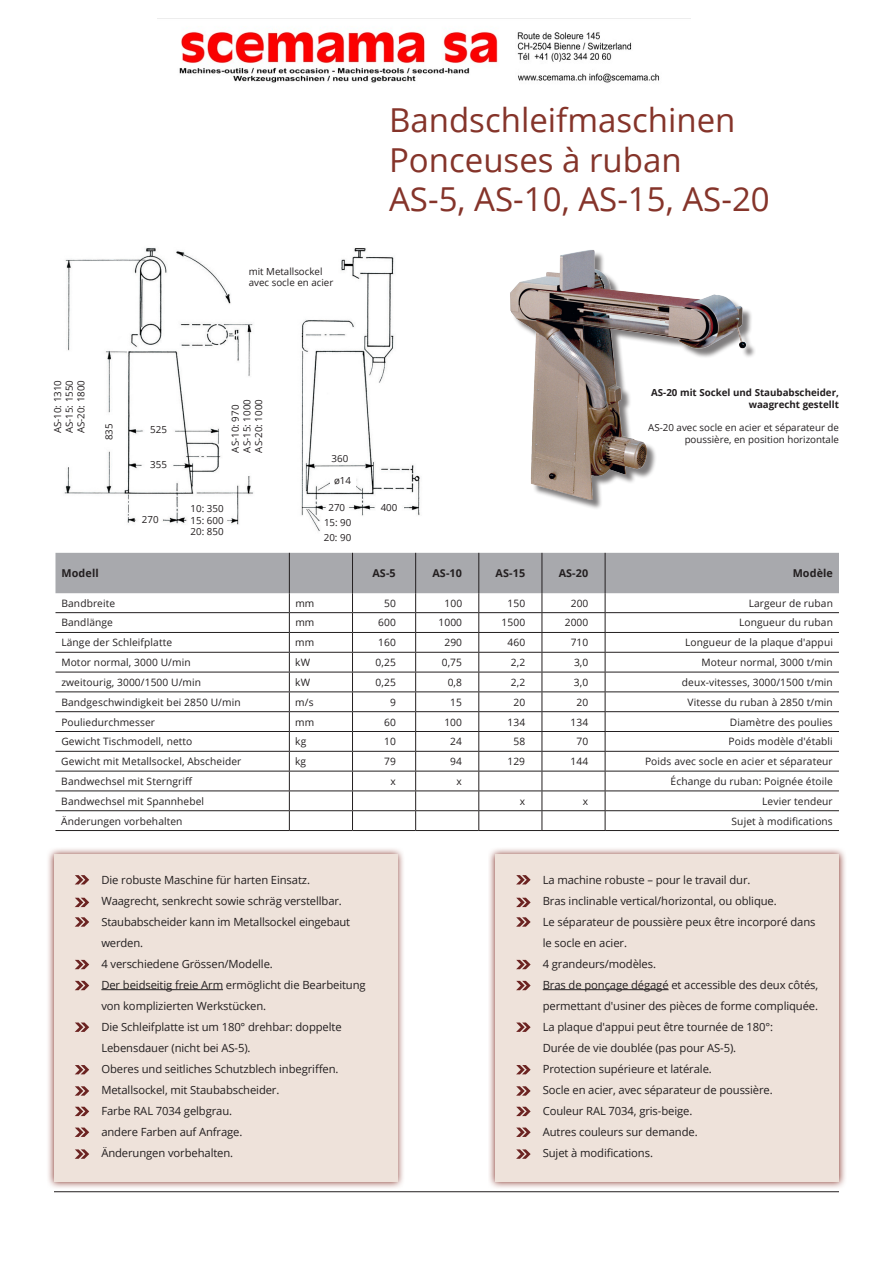
<style>
.page{position:relative;width:893px;height:1263px;background:#fff}
.page>*{position:absolute;margin:0;border:0;box-sizing:border-box;transform-origin:0 0}
.t1{font:33px/39.6px "Open Sans";color:#85342a}
.t2{font:11.25px/21px "Open Sans";letter-spacing:-.01em;color:#231f20}
.t3{font:700 10.8px "Open Sans";letter-spacing:.01em;color:#231f20}
.t4{font:10.2px "Open Sans";letter-spacing:.01em;color:#231f20}
.t5{font:9.75px/11.7px "Open Sans";color:#231f20;text-align:justify}
.t6{font:700 9.75px/11.7px "Open Sans";color:#231f20;text-align:right}
</style>
<div class="page">
<hr style="left:54px;top:1191px;width:785px;height:1px;background:#231f20">
<svg style="left:55px;top:553px;width:784px;height:277px"></svg>
<hr style="left:55px;top:830px;width:234px;height:1px;background:#231f20">
<hr style="left:289px;top:830px;width:63px;height:1px;background:#231f20">
<hr style="left:352px;top:830px;width:64px;height:1px;background:#231f20">
<hr style="left:416px;top:830px;width:63px;height:1px;background:#231f20">
<hr style="left:479px;top:830px;width:63px;height:1px;background:#231f20">
<hr style="left:542px;top:830px;width:63px;height:1px;background:#231f20">
<hr style="left:605px;top:830px;width:234px;height:1px;background:#231f20">
<img style="left:510px;top:250px;width:243px;height:259px">
<svg style="left:48px;top:849px;width:355px;height:339px;background:#e1cecb"></svg>
<div style="left:54px;top:855px;width:344px;height:327px;background:#eee2da"></div>
<hr style="left:101px;top:989px;width:122px;height:1px;background:#231f20">
<svg style="left:75px;top:875px;width:14px;height:9px"></svg>
<svg style="left:75px;top:917px;width:14px;height:10px"></svg>
<svg style="left:75px;top:960px;width:14px;height:9px"></svg>
<svg style="left:75px;top:1022px;width:14px;height:10px"></svg>
<svg style="left:75px;top:1065px;width:14px;height:9px"></svg>
<svg style="left:75px;top:1086px;width:14px;height:10px"></svg>
<svg style="left:75px;top:1107px;width:14px;height:9px"></svg>
<svg style="left:75px;top:898px;width:14px;height:9px"></svg>
<svg style="left:75px;top:981px;width:14px;height:9px"></svg>
<svg style="left:75px;top:1127px;width:14px;height:10px"></svg>
<svg style="left:75px;top:1149px;width:14px;height:10px"></svg>
<svg style="left:489px;top:849px;width:356px;height:339px;background:#e0ccc9"></svg>
<div style="left:495px;top:855px;width:344px;height:327px;background:#eee2da"></div>
<hr style="left:543px;top:989px;width:126px;height:1px;background:#231f20">
<svg style="left:516px;top:875px;width:15px;height:9px"></svg>
<svg style="left:516px;top:917px;width:15px;height:10px"></svg>
<svg style="left:516px;top:960px;width:15px;height:9px"></svg>
<svg style="left:516px;top:1022px;width:15px;height:10px"></svg>
<svg style="left:516px;top:1065px;width:15px;height:9px"></svg>
<svg style="left:516px;top:1086px;width:15px;height:10px"></svg>
<svg style="left:516px;top:1107px;width:15px;height:9px"></svg>
<svg style="left:516px;top:898px;width:15px;height:9px"></svg>
<svg style="left:516px;top:981px;width:15px;height:9px"></svg>
<svg style="left:516px;top:1127px;width:15px;height:10px"></svg>
<svg style="left:516px;top:1149px;width:15px;height:10px"></svg>
<img style="left:64px;top:248px;width:356px;height:283px">
<div style="left:330px;top:470px;width:25px;height:22px;background:#fff"></div>
<img style="left:179px;top:31px;width:481px;height:52px">
<p class="t5" style="left:249px;top:265px;width:86px">mit Metallsockel avec socle en acier</p>
<h1 class="t1" style="left:389px;top:99px;width:382px">Bandschleifmaschinen<br>Ponceuses à ruban<br>AS-5, AS-10, AS-15, AS-20</h1>
<p class="t5" style="left:52px;top:433px;width:55px;rotate:-90deg">AS-10: 1310<br>AS-15: 1550<br>AS-20: 1800</p>
<p class="t5" style="left:103px;top:440px;width:18px;rotate:-90deg">835</p>
<p class="t5" style="left:150px;top:424px;width:18px">525</p>
<p class="t5" style="left:150px;top:458px;width:18px">355</p>
<p class="t5" style="left:142px;top:513px;width:18px">270</p>
<p class="t5" style="left:229px;top:452px;width:55px;text-align:left;rotate:-90deg">AS-10: 970<br>AS-15: 1000<br>AS-20: 1000</p>
<p class="t5" style="left:191px;top:502px;width:35px">10: 350<br>15: 600<br>20: 850</p>
<p class="t5" style="left:332px;top:453px;width:18px">360</p>
<p class="t5" style="left:334px;top:475px;width:19px">ø14</p>
<p class="t5" style="left:324px;top:499px;width:29px;line-height:15.6px;text-align:center">270<br>15: 90</p>
<p class="t5" style="left:324px;top:531px;width:29px">20: 90</p>
<p class="t5" style="left:381px;top:501px;width:18px">400</p>
<p class="t6" style="left:651px;top:387px;width:189px">AS-20 mit Sockel und Staubabscheider, waagrecht gestellt</p>
<p class="t5" style="left:648px;top:422px;width:192px;text-align:right">AS-20 avec socle en acier et séparateur de poussière, en position horizontale</p>
<p class="t3" style="left:61px;top:566px;width:39px">Modell</p>
<p class="t3" style="left:372px;top:566px;width:25px">AS-5</p>
<p class="t3" style="left:432px;top:566px;width:31px">AS-10</p>
<p class="t3" style="left:496px;top:566px;width:31px">AS-15</p>
<p class="t3" style="left:559px;top:566px;width:31px">AS-20</p>
<p class="t3" style="left:793px;top:566px;width:42px">Modèle</p>
<p class="t4" style="left:61px;top:596px;width:55px">Bandbreite</p>
<p class="t4" style="left:295px;top:596px;width:21px">mm</p>
<p class="t4" style="left:384px;top:596px;width:13px">50</p>
<p class="t4" style="left:444px;top:596px;width:19px">100</p>
<p class="t4" style="left:508px;top:596px;width:19px">150</p>
<p class="t4" style="left:571px;top:596px;width:19px">200</p>
<p class="t4" style="left:749px;top:596px;width:86px">Largeur de ruban</p>
<p class="t4" style="left:61px;top:616px;width:53px">Bandlänge</p>
<p class="t4" style="left:295px;top:616px;width:21px">mm</p>
<p class="t4" style="left:378px;top:616px;width:19px">600</p>
<p class="t4" style="left:438px;top:616px;width:25px">1000</p>
<p class="t4" style="left:502px;top:616px;width:25px">1500</p>
<p class="t4" style="left:565px;top:616px;width:25px">2000</p>
<p class="t4" style="left:739px;top:616px;width:95px">Longueur du ruban</p>
<p class="t4" style="left:61px;top:636px;width:112px">Länge der Schleifplatte</p>
<p class="t4" style="left:295px;top:636px;width:21px">mm</p>
<p class="t4" style="left:378px;top:636px;width:19px">160</p>
<p class="t4" style="left:444px;top:636px;width:19px">290</p>
<p class="t4" style="left:508px;top:636px;width:19px">460</p>
<p class="t4" style="left:571px;top:636px;width:19px">710</p>
<p class="t4" style="left:685px;top:636px;width:149px">Longueur de la plaque d'appui</p>
<p class="t4" style="left:61px;top:655px;width:131px">Motor normal, 3000 U/min</p>
<p class="t4" style="left:295px;top:655px;width:16px">kW</p>
<p class="t4" style="left:376px;top:655px;width:22px">0,25</p>
<p class="t4" style="left:442px;top:655px;width:22px">0,75</p>
<p class="t4" style="left:511px;top:655px;width:16px">2,2</p>
<p class="t4" style="left:574px;top:655px;width:16px">3,0</p>
<p class="t4" style="left:701px;top:655px;width:133px">Moteur normal, 3000 t/min</p>
<p class="t4" style="left:61px;top:675px;width:141px">zweitourig, 3000/1500 U/min</p>
<p class="t4" style="left:295px;top:675px;width:16px">kW</p>
<p class="t4" style="left:376px;top:675px;width:22px">0,25</p>
<p class="t4" style="left:448px;top:675px;width:16px">0,8</p>
<p class="t4" style="left:511px;top:675px;width:16px">2,2</p>
<p class="t4" style="left:574px;top:675px;width:16px">3,0</p>
<p class="t4" style="left:682px;top:675px;width:153px">deux-vitesses, 3000/1500 t/min</p>
<p class="t4" style="left:61px;top:695px;width:181px">Bandgeschwindigkeit bei 2850 U/min</p>
<p class="t4" style="left:295px;top:695px;width:20px">m/s</p>
<p class="t4" style="left:390px;top:695px;width:7px">9</p>
<p class="t4" style="left:450px;top:695px;width:13px">15</p>
<p class="t4" style="left:513px;top:695px;width:13px">20</p>
<p class="t4" style="left:577px;top:695px;width:13px">20</p>
<p class="t4" style="left:687px;top:695px;width:147px">Vitesse du ruban à 2850 t/min</p>
<p class="t4" style="left:61px;top:715px;width:95px">Pouliedurchmesser</p>
<p class="t4" style="left:295px;top:715px;width:21px">mm</p>
<p class="t4" style="left:384px;top:715px;width:13px">60</p>
<p class="t4" style="left:444px;top:715px;width:19px">100</p>
<p class="t4" style="left:507px;top:715px;width:19px">134</p>
<p class="t4" style="left:571px;top:715px;width:19px">134</p>
<p class="t4" style="left:730px;top:715px;width:104px">Diamètre des poulies</p>
<p class="t4" style="left:61px;top:735px;width:133px">Gewicht Tischmodell, netto</p>
<p class="t4" style="left:295px;top:735px;width:13px">kg</p>
<p class="t4" style="left:384px;top:735px;width:13px">10</p>
<p class="t4" style="left:450px;top:735px;width:13px">24</p>
<p class="t4" style="left:513px;top:735px;width:13px">58</p>
<p class="t4" style="left:576px;top:735px;width:13px">70</p>
<p class="t4" style="left:729px;top:735px;width:106px">Poids modèle d'établi</p>
<p class="t4" style="left:61px;top:754px;width:182px">Gewicht mit Metallsockel, Abscheider</p>
<p class="t4" style="left:295px;top:754px;width:13px">kg</p>
<p class="t4" style="left:384px;top:754px;width:13px">79</p>
<p class="t4" style="left:450px;top:754px;width:13px">94</p>
<p class="t4" style="left:507px;top:754px;width:19px">129</p>
<p class="t4" style="left:571px;top:754px;width:19px">144</p>
<p class="t4" style="left:645px;top:754px;width:189px">Poids avec socle en acier et séparateur</p>
<p class="t4" style="left:61px;top:774px;width:133px">Bandwechsel mit Sterngriff</p>
<p class="t4" style="left:390px;top:774px;width:7px">x</p>
<p class="t4" style="left:457px;top:774px;width:7px">x</p>
<p class="t4" style="left:671px;top:774px;width:164px">Échange du ruban: Poignée étoile</p>
<p class="t4" style="left:61px;top:794px;width:144px">Bandwechsel mit Spannhebel</p>
<p class="t4" style="left:520px;top:794px;width:7px">x</p>
<p class="t4" style="left:583px;top:794px;width:7px">x</p>
<p class="t4" style="left:762px;top:794px;width:72px">Levier tendeur</p>
<p class="t4" style="left:61px;top:814px;width:123px">Änderungen vorbehalten</p>
<p class="t4" style="left:732px;top:814px;width:103px">Sujet à modifications</p>
<p class="t2" style="left:101px;top:869px;width:266px">Die robuste Maschine für harten Einsatz.<br>Waagrecht, senkrecht sowie schräg verstellbar.<br>Staubabscheider kann im Metallsockel eingebaut werden.<br>4 verschiedene Grössen/Modelle.<br>Der beidseitig freie Arm ermöglicht die Bearbeitung von komplizierten Werkstücken.<br>Die Schleifplatte ist um 180° drehbar: doppelte Lebensdauer (nicht bei AS-5).<br>Oberes und seitliches Schutzblech inbegriffen.<br>Metallsockel, mit Staubabscheider.<br>Farbe RAL 7034 gelbgrau.<br>andere Farben auf Anfrage.<br>Änderungen vorbehalten.</p>
<p class="t2" style="left:543px;top:869px;width:277px">La machine robuste – pour le travail dur.<br>Bras inclinable vertical/horizontal, ou oblique.<br>Le séparateur de poussière peux être incorporé dans le socle en acier.<br>4 grandeurs/modèles.<br>Bras de ponçage dégagé et accessible des deux côtés, permettant d'usiner des pièces de forme compliquée.<br>La plaque d'appui peut être tournée de 180°:<br>Durée de vie doublée (pas pour AS-5).<br>Protection supérieure et latérale.<br>Socle en acier, avec séparateur de poussière.<br>Couleur RAL 7034, gris-beige.<br>Autres couleurs sur demande.<br>Sujet à modifications.</p>
</div>
